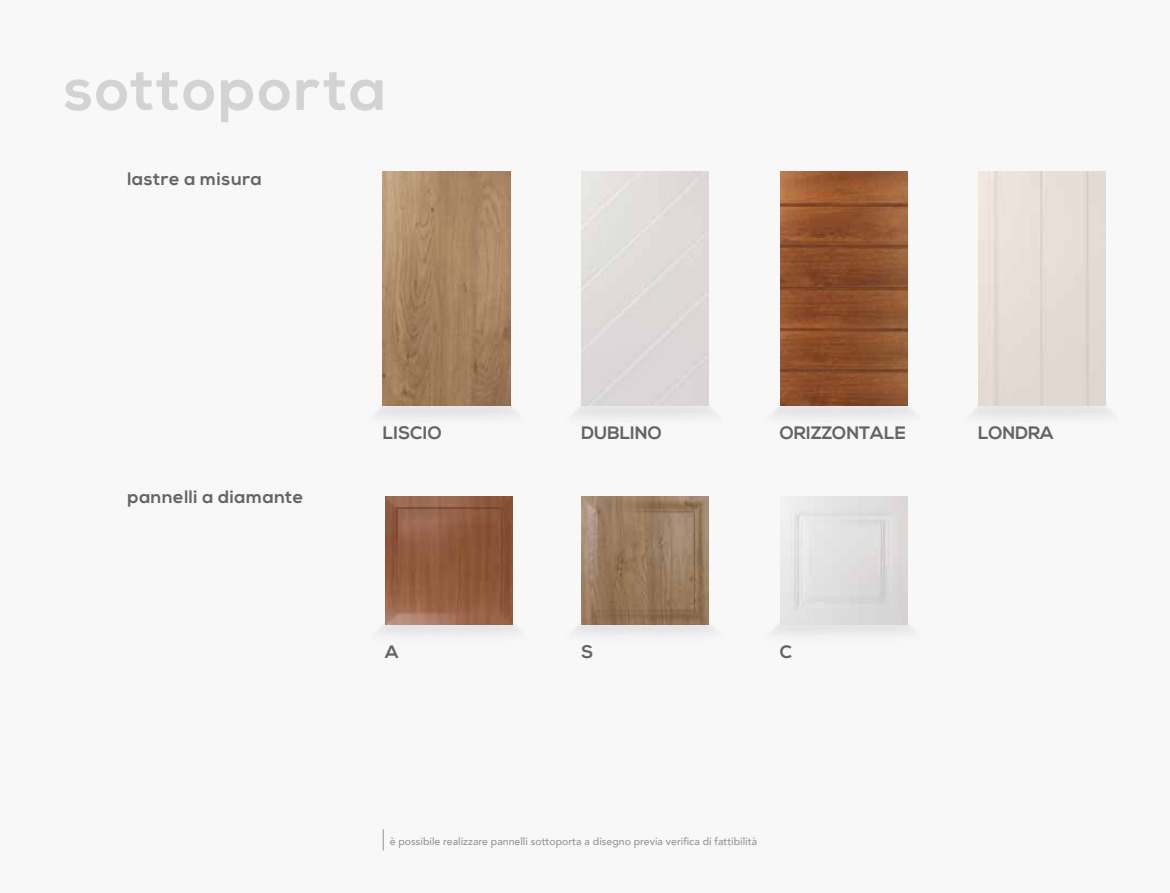
<style>
.page{position:relative;width:1170px;height:893px;background:#fff}
.page>*{position:absolute;margin:0;border:0;box-sizing:border-box;transform-origin:0 0}
.t1{font:700 60px "Nexa";letter-spacing:.03em;color:#d1d3d4}
.t2{font:700 18px "Nexa";letter-spacing:.02em;color:#636466}
.t3{font:700 18px "Nexa";color:#636466}
.t4{font:500 10.5px "Avenir";color:#939598}
</style>
<div class="page">
<div style="left:0;top:0;width:1169px;height:893px;background:#f8f8f9"></div>
<img style="left:382px;top:171px;width:129px;height:146px">
<img style="left:376px;top:317px;width:142px;height:318px">
<img style="left:574px;top:496px;width:140px;height:139px">
<img style="left:768px;top:171px;width:152px;height:252px">
<img style="left:780px;top:497px;width:127px;height:127px">
<img style="left:383px;top:172px;width:127px;height:234px">
<img style="left:978px;top:172px;width:127px;height:234px">
<img style="left:780px;top:172px;width:127px;height:234px">
<img style="left:385px;top:497px;width:127px;height:127px">
<img style="left:581px;top:497px;width:128px;height:127px">
<svg style="left:383px;top:829px;width:1px;height:21px"></svg>
<h1 class="t1" style="left:64px;top:55px;width:324px">sottoporta</h1>
<h2 class="t2" style="left:128px;top:169px;width:135px">lastre a misura</h2>
<h2 class="t2" style="left:128px;top:487px;width:177px">pannelli a diamante</h2>
<h2 class="t2" style="left:383px;top:423px;width:60px">LISCIO</h2>
<h2 class="t3" style="left:581px;top:423px;width:82px">DUBLINO</h2>
<h2 class="t3" style="left:779px;top:423px;width:128px">ORIZZONTALE</h2>
<h2 class="t2" style="left:978px;top:423px;width:77px">LONDRA</h2>
<h2 class="t2" style="left:385px;top:641px;width:15px">A</h2>
<h2 class="t2" style="left:581px;top:641px;width:13px">S</h2>
<h2 class="t2" style="left:779px;top:641px;width:13px">C</h2>
<p class="t4" style="left:390px;top:832px;width:369px">è possibile realizzare pannelli sottoporta a disegno previa verifica di fattibilità</p>
</div>
